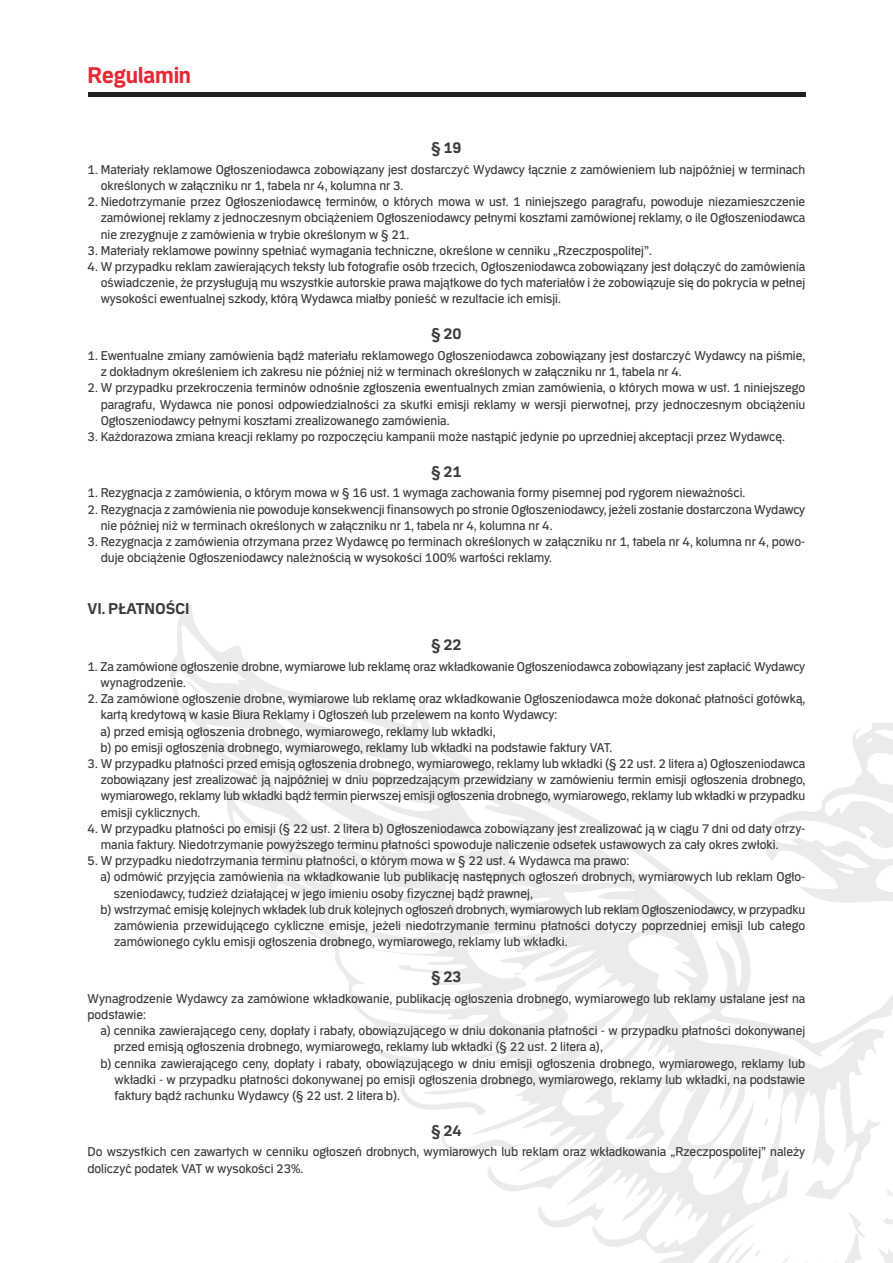
<style>
.page{position:relative;width:893px;height:1263px;background:#fff}
.page>*{position:absolute;margin:0;border:0;box-sizing:border-box;transform-origin:0 0}
.t1{font:700 24px "Erepublic Sans";letter-spacing:-.01em;color:#e62a35}
.t2{font:700 16.5px "Erepublic Sans";color:#3c3c3b}
.t3{font:13.5px/16.2px "Erepublic Sans";color:#3c3c3b}
</style>
<div class="page">
<div style="left:88px;top:92px;width:717px;height:5px;background:#1e201f"></div>
<svg style="left:186px;top:679px;width:707px;height:584px"></svg>
<h1 class="t1" style="left:88px;top:63px;width:105px">Regulamin</h1>
<p class="t2" style="left:431px;top:140px;width:32px">§ 19</p>
<p class="t3" style="left:101px;top:162px;width:706px;text-indent:-13px">1. Materiały reklamowe Ogłoszeniodawca zobowiązany jest dostarczyć Wydawcy łącznie z zamówieniem lub najpóźniej w terminach określonych w załączniku nr 1, tabela nr 4, kolumna nr 3.</p>
<p class="t3" style="left:101px;top:194px;width:706px;text-align:justify;text-indent:-13px">2. Niedotrzymanie przez Ogłoszeniodawcę terminów, o których mowa w ust. 1 niniejszego paragrafu, powoduje niezamieszczenie zamówionej reklamy z jednoczesnym obciążeniem Ogłoszeniodawcy pełnymi kosztami zamówionej reklamy, o ile Ogłoszeniodawca nie zrezygnuje z zamówienia w trybie określonym w § 21.</p>
<p class="t3" style="left:88px;top:243px;width:566px">3. Materiały reklamowe powinny spełniać wymagania techniczne, określone w cenniku „Rzeczpospolitej”.</p>
<p class="t3" style="left:101px;top:259px;width:706px;text-align:justify;text-indent:-13px">4. W przypadku reklam zawierających teksty lub fotografie osób trzecich, Ogłoszeniodawca zobowiązany jest dołączyć do zamówienia oświadczenie, że przysługują mu wszystkie autorskie prawa majątkowe do tych materiałów i że zobowiązuje się do pokrycia w pełnej wysokości ewentualnej szkody, którą Wydawca miałby ponieść w rezultacie ich emisji.</p>
<p class="t2" style="left:431px;top:326px;width:32px">§ 20</p>
<p class="t3" style="left:101px;top:348px;width:706px;text-indent:-13px">1. Ewentualne zmiany zamówienia bądź materiału reklamowego Ogłoszeniodawca zobowiązany jest dostarczyć Wydawcy na piśmie, z dokładnym określeniem ich zakresu nie później niż w terminach określonych w załączniku nr 1, tabela nr 4.</p>
<p class="t3" style="left:101px;top:380px;width:706px;text-align:justify;text-indent:-13px">2. W przypadku przekroczenia terminów odnośnie zgłoszenia ewentualnych zmian zamówienia, o których mowa w ust. 1 niniejszego paragrafu, Wydawca nie ponosi odpowiedzialności za skutki emisji reklamy w wersji pierwotnej, przy jednoczesnym obciążeniu Ogłoszeniodawcy pełnymi kosztami zrealizowanego zamówienia.</p>
<p class="t3" style="left:88px;top:429px;width:699px">3. Każdorazowa zmiana kreacji reklamy po rozpoczęciu kampanii może nastąpić jedynie po uprzedniej akceptacji przez Wydawcę.</p>
<p class="t2" style="left:431px;top:463px;width:32px">§ 21</p>
<p class="t3" style="left:88px;top:485px;width:659px">1. Rezygnacja z zamówienia, o którym mowa w § 16 ust. 1 wymaga zachowania formy pisemnej pod rygorem nieważności.</p>
<p class="t3" style="left:101px;top:501px;width:706px;text-indent:-13px">2. Rezygnacja z zamówienia nie powoduje konsekwencji finansowych po stronie Ogłoszeniodawcy, jeżeli zostanie dostarczona Wydawcy nie później niż w terminach określonych w załączniku nr 1, tabela nr 4, kolumna nr 4.</p>
<p class="t3" style="left:101px;top:534px;width:706px;text-indent:-13px">3. Rezygnacja z zamówienia otrzymana przez Wydawcę po terminach określonych w załączniku nr 1, tabela nr 4, kolumna nr 4, powo&shy;duje obciążenie Ogłoszeniodawcy należnością w wysokości 100% wartości reklamy.</p>
<p class="t2" style="left:88px;top:601px;width:104px">VI. PŁATNOŚCI</p>
<p class="t2" style="left:431px;top:637px;width:32px">§ 22</p>
<p class="t3" style="left:100px;top:658px;width:706px;text-indent:-13px">1. Za zamówione ogłoszenie drobne, wymiarowe lub reklamę oraz wkładkowanie Ogłoszeniodawca zobowiązany jest zapłacić Wydawcy wynagrodzenie.</p>
<p class="t3" style="left:100px;top:691px;width:706px;text-indent:-13px">2. Za zamówione ogłoszenie drobne, wymiarowe lub reklamę oraz wkładkowanie Ogłoszeniodawca może dokonać płatności gotówką, kartą kredytową w kasie Biura Reklamy i Ogłoszeń lub przelewem na konto Wydawcy:<br>a) przed emisją ogłoszenia drobnego, wymiarowego, reklamy lub wkładki,<br>b) po emisji ogłoszenia drobnego, wymiarowego, reklamy lub wkładki na podstawie faktury VAT.</p>
<p class="t3" style="left:101px;top:756px;width:706px;text-align:justify;text-indent:-13px">3. W przypadku płatności przed emisją ogłoszenia drobnego, wymiarowego, reklamy lub wkładki (§ 22 ust. 2 litera a) Ogłoszeniodawca zobowiązany jest zrealizować ją najpóźniej w dniu poprzedzającym przewidziany w zamówieniu termin emisji ogłoszenia drobnego, wymiarowego, reklamy lub wkładki bądź termin pierwszej emisji ogłoszenia drobnego, wymiarowego, reklamy lub wkładki w przypadku emisji cyklicznych.</p>
<p class="t3" style="left:101px;top:820px;width:706px;text-indent:-13px">4. W przypadku płatności po emisji (§ 22 ust. 2 litera b) Ogłoszeniodawca zobowiązany jest zrealizować ją w ciągu 7 dni od daty otrzy&shy;mania faktury. Niedotrzymanie powyższego terminu płatności spowoduje naliczenie odsetek ustawowych za cały okres zwłoki.</p>
<p class="t3" style="left:88px;top:853px;width:543px">5. W przypadku niedotrzymania terminu płatności, o którym mowa w § 22 ust. 4 Wydawca ma prawo:</p>
<p class="t3" style="left:100px;top:869px;width:706px">a) odmówić przyjęcia zamówienia na wkładkowanie lub publikację następnych ogłoszeń drobnych, wymiarowych lub reklam Ogło-</p>
<p class="t3" style="left:114px;top:885px;width:421px">szeniodawcy, tudzież działającej w jego imieniu osoby fizycznej bądź prawnej,</p>
<p class="t3" style="left:100px;top:901px;width:706px">b) wstrzymać emisję kolejnych wkładek lub druk kolejnych ogłoszeń drobnych, wymiarowych lub reklam Ogłoszeniodawcy, w przypadku</p>
<p class="t3" style="left:114px;top:918px;width:693px">zamówienia przewidującego cykliczne emisje, jeżeli niedotrzymanie terminu płatności dotyczy poprzedniej emisji lub całego</p>
<p class="t3" style="left:114px;top:934px;width:455px">zamówionego cyklu emisji ogłoszenia drobnego, wymiarowego, reklamy lub wkładki.</p>
<p class="t2" style="left:431px;top:968px;width:32px">§ 23</p>
<p class="t3" style="left:88px;top:990px;width:719px">Wynagrodzenie Wydawcy za zamówione wkładkowanie, publikację ogłoszenia drobnego, wymiarowego lub reklamy ustalane jest na podstawie:</p>
<p class="t3" style="left:100px;top:1023px;width:706px">a) cennika zawierającego ceny, dopłaty i rabaty, obowiązującego w dniu dokonania płatności - w przypadku płatności dokonywanej</p>
<p class="t3" style="left:114px;top:1039px;width:491px">przed emisją ogłoszenia drobnego, wymiarowego, reklamy lub wkładki (§ 22 ust. 2 litera a),</p>
<p class="t3" style="left:100px;top:1055px;width:706px">b) cennika zawierającego ceny, dopłaty i rabaty, obowiązującego w dniu emisji ogłoszenia drobnego, wymiarowego, reklamy lub</p>
<p class="t3" style="left:114px;top:1071px;width:692px">wkładki - w przypadku płatności dokonywanej po emisji ogłoszenia drobnego, wymiarowego, reklamy lub wkładki, na podstawie</p>
<p class="t3" style="left:114px;top:1088px;width:287px">faktury bądź rachunku Wydawcy (§ 22 ust. 2 litera b).</p>
<p class="t2" style="left:431px;top:1122px;width:32px">§ 24</p>
<p class="t3" style="left:88px;top:1144px;width:719px">Do wszystkich cen zawartych w cenniku ogłoszeń drobnych, wymiarowych lub reklam oraz wkładkowania „Rzeczpospolitej” należy doliczyć podatek VAT w wysokości 23%.</p>
</div>
